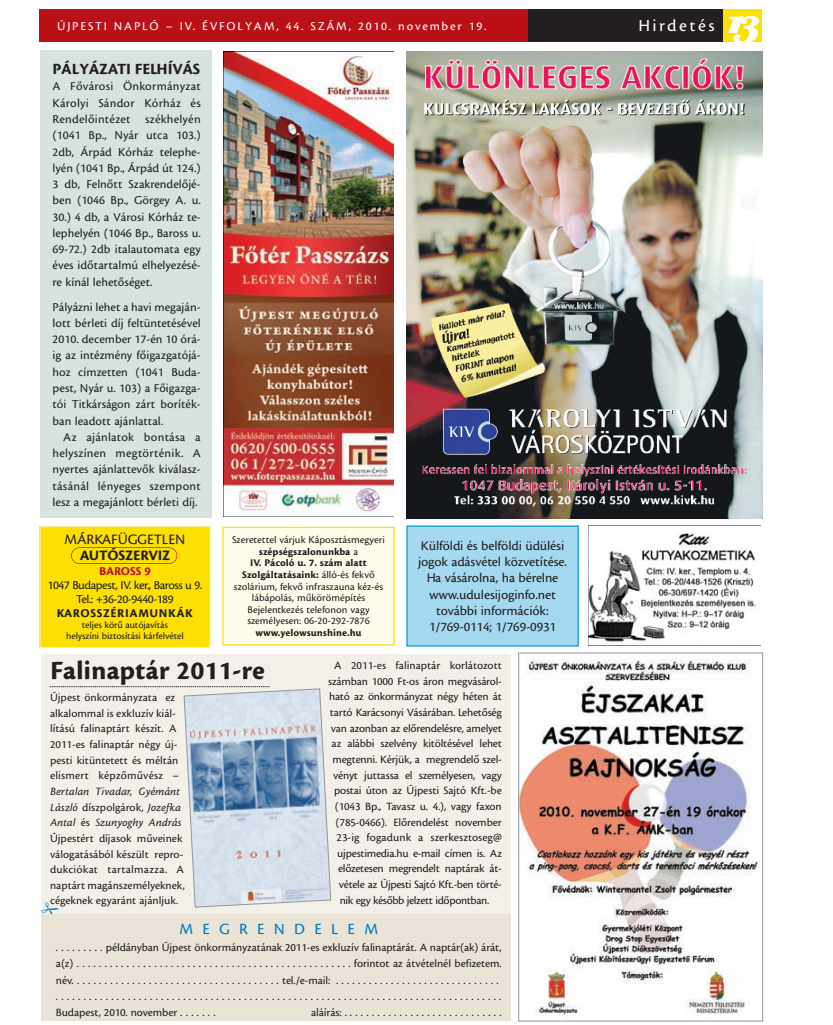
<style>
.page{position:relative;width:833px;height:1025px;background:#fff}
.page>*{position:absolute;margin:0;border:0;box-sizing:border-box;transform-origin:0 0}
.t1{font:40px "Eclat ICG";color:#fff}
.t2{font:700 27.5px "Cronos M";letter-spacing:-.005em;color:#231f20}
.t3{font:17.5px "Cronos M";letter-spacing:.145em;color:#fff}
.t4{font:700 16.25px "Cronos M";letter-spacing:-.01em;color:#231f20}
.t5{font:16.25px "Cronos M";letter-spacing:.57em;color:#0078c0}
.t6{font:15px "Cronos M";letter-spacing:-.01em;color:#231f20}
.t7{font:700 15px "Cronos M";letter-spacing:-.01em;color:#231f20}
.t8{font:13.75px/16.2px "Cronos M";letter-spacing:-.01em;color:#231f20;text-align:center}
.t9{font:12.5px/16.2px "Cronos M";color:#231f20;text-align:justify}
.t10{font:12.5px/13.8px "Cronos M";letter-spacing:-.04em;color:#231f20;text-align:center}
.t11{font:12.5px "Cronos M";letter-spacing:.14em;color:#fff}
.t12{font:700 12.5px "Cronos M";letter-spacing:.05em;color:#231f20}
.t13{font:700 12.5px "Cronos M";letter-spacing:-.015em;color:#bb1018}
.t14{font:11.62px/15.6px "Cronos M";letter-spacing:-.01em;color:#231f20}
.t15{font:11.62px "Cronos M";letter-spacing:-.035em;color:#231f20}
.t16{font:10.62px/11.6px "Cronos M";color:#231f20;text-align:center}
.t17{font:700 10.62px "Cronos M";color:#231f20}
.t18{font:10px/11.2px "Cronos M";letter-spacing:-.01em;color:#231f20;text-align:center}
.s1{font-weight:700}
.s2{font-style:italic}
</style>
<div class="page">
<div style="left:39px;top:9px;width:492px;height:33px;background:#bb1018"></div>
<div style="left:528px;top:9px;width:196px;height:33px;background:#231f20"></div>
<div style="left:723px;top:9px;width:39px;height:33px;background:#fce004"></div>
<img style="left:520px;top:659px;width:238px;height:358px">
<div style="left:518px;top:652px;width:245px;height:368px;border:1px solid #939598"></div>
<div style="left:41px;top:913px;width:470px;height:107px;background:#eae4d7"></div>
<div style="left:41px;top:653px;width:470px;height:260px;background:#f3f0ea"></div>
<img style="left:588px;top:525px;width:172px;height:120px">
<div style="left:223px;top:527px;width:171px;height:117px;background:#fefbe8"></div>
<div style="left:222px;top:526px;width:173px;height:119px;border:1px solid #fce004"></div>
<div style="left:40px;top:526px;width:170px;height:121px;background:#fce004"></div>
<div style="left:39px;top:525px;width:172px;height:123px;border:1px solid #feee97"></div>
<div style="left:71px;top:547px;width:106px;height:16px;border:1px solid #bb1018;border-radius:8px"></div>
<div style="left:407px;top:526px;width:171px;height:119px;background:#a4d9f1"></div>
<div style="left:406px;top:525px;width:172px;height:121px;border:1px solid #009cd6"></div>
<img style="left:407px;top:51px;width:355px;height:467px">
<div style="left:40px;top:51px;width:171px;height:467px;background:#d7e3dc"></div>
<img style="left:223px;top:51px;width:171px;height:465px">
<svg style="left:49px;top:686px;width:282px;height:222px"></svg>
<p class="t11" style="left:57px;top:21px;width:431px">ÚJPESTI NAPLÓ – IV. ÉVFOLYAM, 44. SZÁM, 2010. november 19.</p>
<h3 class="t3" style="left:638px;top:18px;width:78px">Hirdetés</h3>
<h3 class="t4" style="left:53px;top:62px;width:149px">PÁLYÁZATI FELHÍVÁS</h3>
<p class="t9" style="left:53px;top:79px;width:150px">A Fõvárosi Önkormányzat Károlyi Sándor Kórház és Rendelõintézet székhelyén (1041 Bp., Nyár utca 103.)<br>2db, Árpád Kórház telephe&shy;lyén (1041 Bp., Árpád út 124.)<br>3 db, Felnõtt Szakrendelõjé&shy;ben (1046 Bp., Görgey A. u.<br>30.) 4 db, a Városi Kórház te&shy;lephelyén (1046 Bp., Baross u.<br>69-72.) 2db italautomata egy éves idõtartalmú elhelyezésé&shy;re kínál lehetõséget.</p>
<p class="t9" style="left:53px;top:299px;width:150px">Pályázni lehet a havi megaján&shy;lott bérleti díj feltüntetésével 2010. december 17-én 10 órá&shy;ig az intézmény fõigazgatójá&shy;hoz címzetten (1041 Buda&shy;pest, Nyár u. 103) a Fõigazga&shy;tói Titkárságon zárt boríték&shy;ban leadott ajánlattal.</p>
<p class="t9" style="left:53px;top:429px;width:150px;text-indent:11px">Az ajánlatok bontása a helyszínen megtörténik. A nyertes ajánlattevõk kiválasz&shy;tásánál lényeges szempont lesz a megajánlott bérleti díj.</p>
<p class="t6" style="left:64px;top:533px;width:122px">MÁRKAFÜGGETLEN</p>
<p class="t7" style="left:80px;top:549px;width:92px">AUTÓSZERVIZ</p>
<p class="t13" style="left:99px;top:566px;width:53px">BAROSS 9</p>
<p class="t10" style="left:48px;top:578px;width:156px">1047 Budapest, IV. ker., Baross u 9.<br>Tel.: +36-20-9440-189</p>
<p class="t12" style="left:57px;top:607px;width:137px">KAROSSZÉRIAMUNKÁK</p>
<p class="t18" style="left:66px;top:619px;width:119px">teljes körû autójavítás helyszíni biztosítási kárfelvétel</p>
<p class="t16" style="left:232px;top:534px;width:154px">Szeretettel várjuk Káposztásmegyeri <span class="s1">szépségszalonunkba</span> a<br><span class="s1">IV. Pácoló u. 7. szám alatt<br>Szolgáltatásaink:</span> álló-és fekvõ szolárium, fekvõ infraszauna kéz-és lábápolás, mûkörömépítés<br>Bejelentkezés telefonon vagy személyesen: 06-20-292-7876</p>
<p class="t17" style="left:255px;top:628px;width:108px">www.yelowsunshine.hu</p>
<p class="t8" style="left:418px;top:537px;width:150px">Külföldi és belföldi üdülési jogok adásvétel közvetítése.<br>Ha vásárolna, ha bérelne www.udulesijoginfo.net további információk:<br>1/769-0114; 1/769-0931</p>
<h2 class="t2" style="left:50px;top:659px;width:217px">Falinaptár 2011-re</h2>
<p class="t14" style="left:50px;top:689px;width:131px">Újpest önkormányzata ez alkalommal is exkluzív kiál&shy;lítású falinaptárt készít. A<br>2011-es falinaptár négy új&shy;pesti kitüntetett és méltán elismert képzõmûvész –</p>
<p class="t14" style="left:50px;top:783px;width:136px"><span class="s2">Bertalan Tivadar, Gyémánt<br>László</span> díszpolgárok, <span class="s2">Jozefka<br>Antal</span> és <span class="s2">Szunyoghy András<br></span>Újpestért díjasok mûveinek válogatásából készült repro&shy;dukciókat tartalmazza. A naptárt magánszemélyeknek, cégeknek egyaránt ajánljuk.</p>
<p class="t14" style="left:334px;top:658px;width:169px">A 2011-es falinaptár korlátozott</p>
<p class="t14" style="left:328px;top:673px;width:175px">számban 1000 Ft-os áron megvásárol-</p>
<p class="t14" style="left:329px;top:689px;width:174px">ható az önkormányzat négy héten át</p>
<p class="t14" style="left:330px;top:704px;width:173px">tartó Karácsonyi Vásárában. Lehetõség</p>
<p class="t14" style="left:331px;top:720px;width:173px">van azonban az elõrendelésre, amelyet</p>
<p class="t14" style="left:331px;top:736px;width:172px">az alábbi szelvény kitöltésével lehet</p>
<p class="t14" style="left:332px;top:751px;width:171px">megtenni. Kérjük, a megrendelõ szel-</p>
<p class="t14" style="left:333px;top:767px;width:170px">vényt juttassa el személyesen, vagy</p>
<p class="t14" style="left:334px;top:783px;width:169px">postai úton az Újpesti Sajtó Kft.-be</p>
<p class="t14" style="left:335px;top:798px;width:168px">(1043 Bp., Tavasz u. 4.), vagy faxon</p>
<p class="t14" style="left:336px;top:814px;width:168px">(785-0466). Elõrendelést november</p>
<p class="t14" style="left:336px;top:829px;width:167px">23-ig fogadunk a szerkesztoseg@</p>
<p class="t14" style="left:337px;top:845px;width:166px">ujpestimedia.hu e-mail címen is. Az</p>
<p class="t14" style="left:338px;top:861px;width:165px">elõzetesen megrendelt naptárak át-</p>
<p class="t15" style="left:339px;top:879px;width:164px">vétele az Újpesti Sajtó Kft.-ben törté-</p>
<p class="t15" style="left:340px;top:894px;width:151px">nik egy késõbb jelzett idõpontban.</p>
<h3 class="t5" style="left:179px;top:921px;width:200px">MEGRENDELEM</h3>
<p class="t14" style="left:56px;top:939px;width:447px;line-height:16.2px">. . . . . . . . . példányban Újpest önkormányzatának 2011-es exkluzív falinaptárát. A naptár(ak) árát, a(z) ..................................................forintot az átvételnél befizetem. név......................................tel./e-mail: . ............................. .................................................................................<br>Budapest, 2010. november . . . . . . .</p>
<p class="t14" style="left:311px;top:1004px;width:192px">aláírás: . ............................</p>
<h1 class="t1" style="left:722px;top:5px;width:41px">13</h1>
</div>
